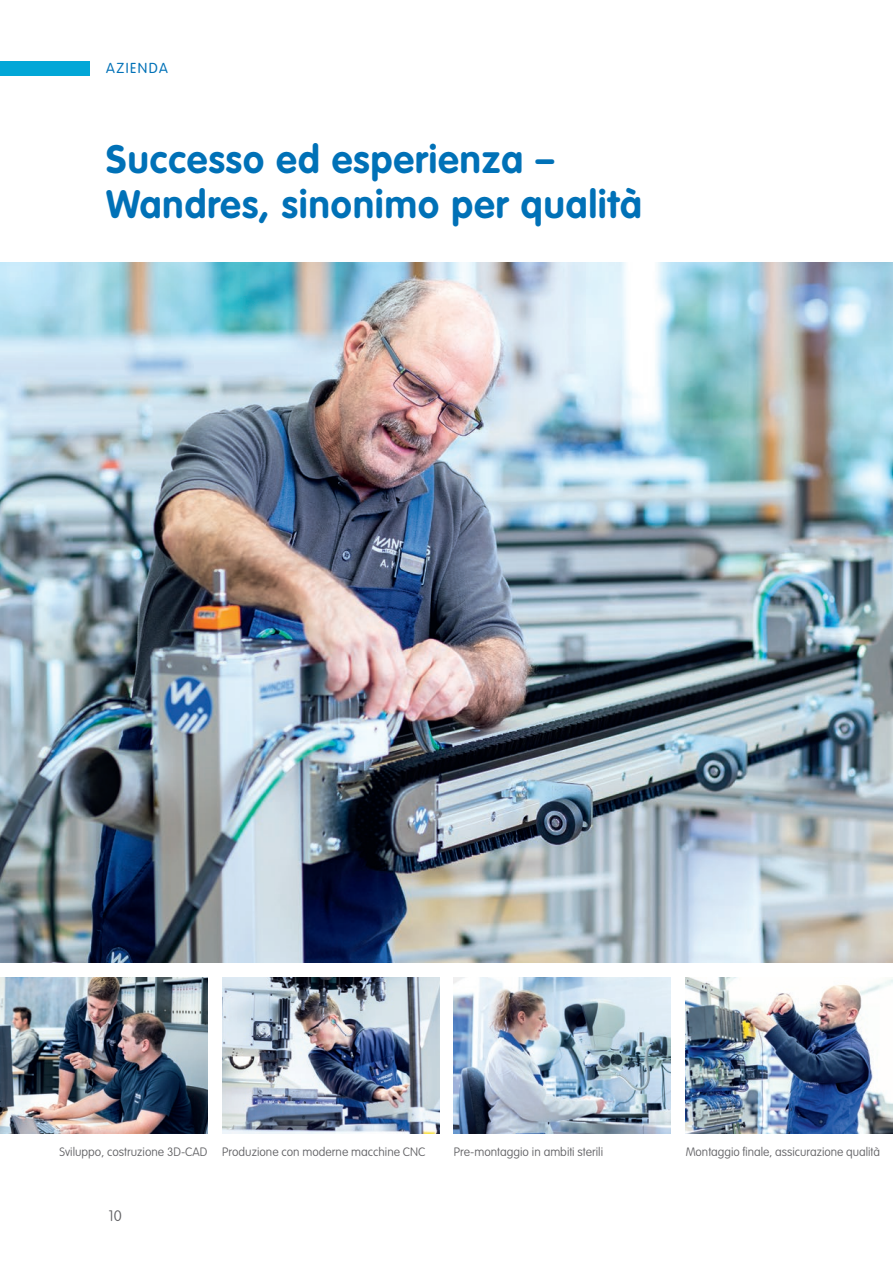
<style>
.page{position:relative;width:893px;height:1263px;background:#fff}
.page>*{position:absolute;margin:0;border:0;box-sizing:border-box;transform-origin:0 0}
.t1{font:700 39px/44.7px "VAG Rounded Std";letter-spacing:.03em;color:#0071b7}
.t2{font:100 15px "VAG Rounded Std";color:#636366}
.t3{font:300 14.25px "VAG Rounded Std";letter-spacing:.1em;color:#0071b7}
.t4{font:100 12px "VAG Rounded Std";color:#636366}
</style>
<div class="page">
<img style="left:0;top:263px;width:893px;height:699px">
<img style="left:222px;top:977px;width:217px;height:156px">
<img style="left:454px;top:977px;width:217px;height:156px">
<img style="left:0;top:977px;width:207px;height:156px">
<img style="left:686px;top:977px;width:207px;height:156px">
<div style="left:0;top:61px;width:89px;height:14px;background:#02a7d7"></div>
<p class="t3" style="left:106px;top:60px;width:63px">AZIENDA</p>
<h1 class="t1" style="left:106px;top:139px;width:537px">Successo ed esperienza –<br>Wandres, sinonimo per qualità</h1>
<p class="t4" style="left:60px;top:1144px;width:367px">Sviluppo, costruzione 3D-CAD Produzione con moderne macchine CNC</p>
<p class="t4" style="left:454px;top:1144px;width:151px">Pre-montaggio in ambiti sterili</p>
<p class="t4" style="left:686px;top:1144px;width:196px">Montaggio finale, assicurazione qualità</p>
<p class="t2" style="left:108px;top:1207px;width:15px">10</p>
</div>
